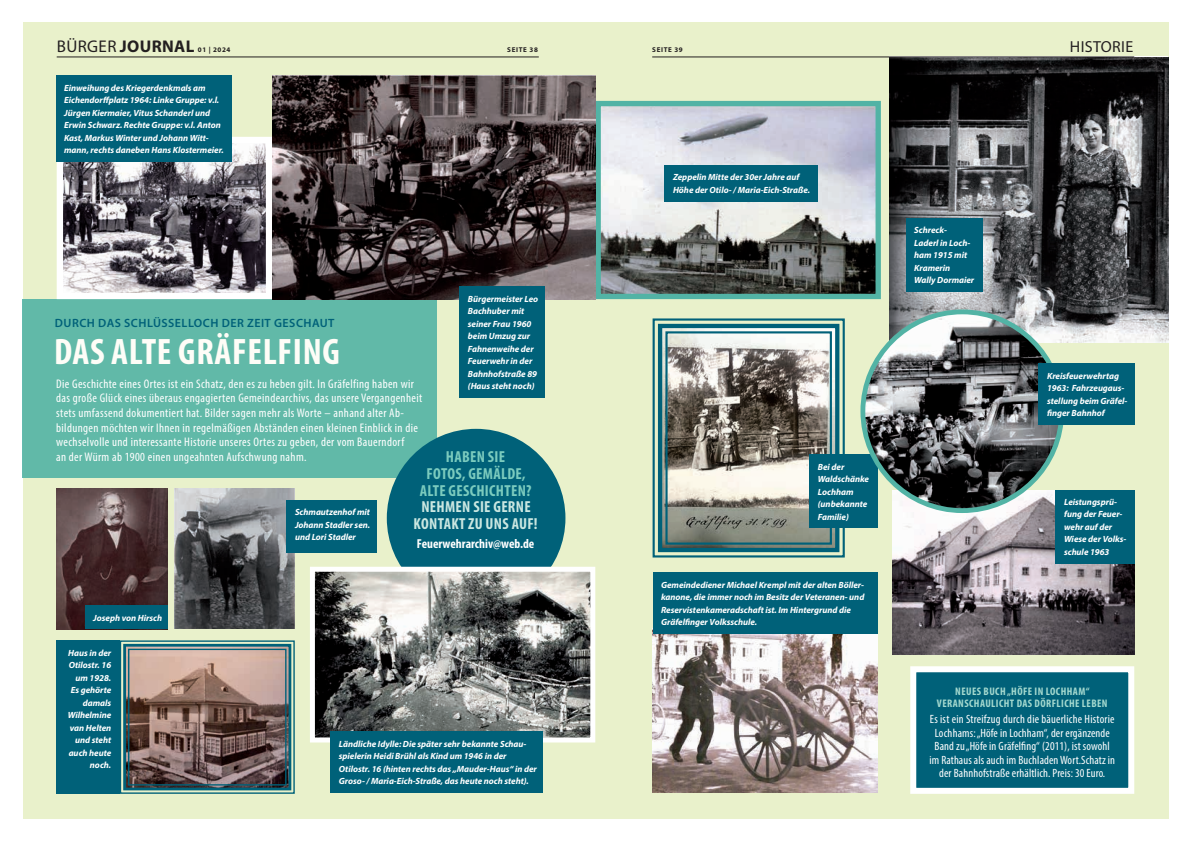
<style>
.page{position:relative;width:1191px;height:842px;background:#fff}
.page>*{position:absolute;margin:0;border:0;box-sizing:border-box;transform-origin:0 0}
.t1{font:700 condensed 37px "Myriad Pro";letter-spacing:.02em;color:#fefdf7}
.t2{font:700 17px "Myriad Pro";letter-spacing:.02em;color:#231f20}
.t3{font:700 condensed 16px/17px "Myriad Pro";letter-spacing:.02em;color:#7bcbbe;text-align:center}
.t4{font:700 condensed 16px/17px "Myriad Pro";letter-spacing:.02em;color:#cae7e1;text-align:center}
.t5{font:16px "Myriad Pro";letter-spacing:.02em;color:#231f20}
.t6{font:700 condensed 13px "Myriad Pro";color:#fff}
.t7{font:condensed 12.5px/14.6px "Myriad Pro";letter-spacing:.03em;color:#fff}
.t8{font:condensed 12px/13.5px "Myriad Pro";letter-spacing:.01em;color:#fff;text-align:center}
.t9{font:600 12px "Myriad Pro";letter-spacing:.04em;color:#006179}
.t10{font:700 condensed 11px/12px "Myriad Pro";letter-spacing:.04em;color:#a4d9cf;text-align:center}
.t11{font:italic 700 9px/12.5px "Myriad Pro";letter-spacing:-.005em;color:#fff}
.t12{font:700 7px "Myriad Pro";letter-spacing:.095em;color:#231f20}
.s1{font-weight:400}
</style>
<div class="page">
<div style="left:23px;top:23px;width:1145px;height:796px;background:#e9f1cb"></div>
<img style="left:601px;top:107px;width:274px;height:186px">
<div style="left:595px;top:101px;width:286px;height:198px;border:5px solid #52b3a5"></div>
<div style="left:22px;top:299px;width:415px;height:179px;background:#61b9a8"></div>
<hr style="left:57px;top:57px;width:482px;height:1px;background:#231f20">
<img style="left:652px;top:634px;width:225px;height:158px">
<div style="left:664px;top:165px;width:153px;height:37px;background:#006179"></div>
<svg style="left:120px;top:640px;width:175px;height:154px;background:#8d7a72"></svg>
<div style="left:123px;top:644px;width:168px;height:146px;border:3px solid #006179"></div>
<div style="left:128px;top:649px;width:158px;height:136px;border:1px solid #006179"></div>
<img style="left:889px;top:57px;width:279px;height:285px">
<img style="left:64px;top:144px;width:201px;height:148px">
<div style="left:57px;top:137px;width:215px;height:162px;border:6px solid #fff"></div>
<img style="left:272px;top:76px;width:323px;height:223px">
<div style="left:56px;top:76px;width:175px;height:86px;background:#006179"></div>
<div style="left:57px;top:640px;width:63px;height:154px;background:#006179"></div>
<div style="left:905px;top:218px;width:77px;height:74px;background:#006179"></div>
<div style="left:459px;top:286px;width:85px;height:112px;background:#006179"></div>
<div style="left:387px;top:429px;width:178px;height:178px;background:#006179;border-radius:50%"></div>
<img style="left:892px;top:490px;width:243px;height:165px">
<div style="left:913px;top:669px;width:218px;height:122px;background:#006179"></div>
<div style="left:910px;top:666px;width:224px;height:128px;border:6px solid #fff"></div>
<div style="left:1055px;top:490px;width:80px;height:73px;background:#006179"></div>
<img style="left:316px;top:573px;width:273px;height:163px">
<div style="left:310px;top:567px;width:285px;height:175px;border:5px solid #fff"></div>
<div style="left:330px;top:731px;width:213px;height:61px;background:#006179"></div>
<img style="left:174px;top:489px;width:121px;height:139px">
<div style="left:286px;top:500px;width:91px;height:53px;background:#006179"></div>
<img style="left:57px;top:489px;width:111px;height:140px">
<div style="left:85px;top:605px;width:83px;height:24px;background:#006179"></div>
<div style="left:652px;top:572px;width:225px;height:62px;background:#006179"></div>
<svg style="left:652px;top:318px;width:193px;height:240px;background:#9b9c92"></svg>
<div style="left:658px;top:324px;width:181px;height:228px;border:4px solid #006179"></div>
<div style="left:665px;top:331px;width:167px;height:214px;border:2px solid #006179"></div>
<div style="left:809px;top:454px;width:68px;height:74px;background:#006179"></div>
<img style="left:863px;top:312px;width:198px;height:199px;border-radius:99px">
<div style="left:860px;top:309px;width:204px;height:204px;border:5px solid #52b3a5;border-radius:50%"></div>
<div style="left:1038px;top:363px;width:97px;height:62px;background:#006179"></div>
<hr style="left:652px;top:57px;width:482px;height:1px;background:#231f20">
<h2 class="t2" style="left:57px;top:35px;width:139px"><span class="s1">BÜRGER</span> JOURNAL</h2>
<p class="t12" style="left:198px;top:45px;width:34px">01 | 2024</p>
<p class="t12" style="left:507px;top:45px;width:32px">SEITE 38</p>
<p class="t12" style="left:652px;top:45px;width:32px">SEITE 39</p>
<h3 class="t5" style="left:1070px;top:37px;width:65px">HISTORIE</h3>
<p class="t11" style="left:64px;top:81px;width:161px">Einweihung des Kriegerdenkmals am Eichendorffplatz 1964: Linke Gruppe: v.l.<br>Jürgen Kiermaier, Vitus Schanderl und Erwin Schwarz. Rechte Gruppe: v.l. Anton Kast, Markus Winter und Johann Witt&shy;mann, rechts daneben Hans Klostermeier.</p>
<p class="t11" style="left:468px;top:292px;width:72px">Bürgermeister Leo<br>Bachhuber mit seiner Frau 1960 beim Umzug zur<br>Fahnenweihe der<br>Feuerwehr in der<br>Bahnhofstraße 89 (Haus steht noch)</p>
<h3 class="t9" style="left:55px;top:315px;width:281px">DURCH DAS SCHLÜSSELLOCH DER ZEIT GESCHAUT</h3>
<h1 class="t1" style="left:54px;top:328px;width:287px">DAS ALTE GRÄFELFING</h1>
<p class="t7" style="left:56px;top:376px;width:367px">Die Geschichte eines Ortes ist ein Schatz, den es zu heben gilt. In Gräfelfing haben wir das große Glück eines überaus engagierten Gemeindearchivs, das unsere Vergangenheit stets umfassend dokumentiert hat. Bilder sagen mehr als Worte – anhand alter Ab&shy;bildungen möchten wir Ihnen in regelmäßigen Abständen einen kleinen Einblick in die wechselvolle und interessante Historie unseres Ortes zu geben, der vom Bauerndorf<br>an der Würm ab 1900 einen ungeahnten Aufschwung nahm.</p>
<h3 class="t3" style="left:420px;top:447px;width:113px">HABEN SIE<br>FOTOS, GEMÄLDE,<br>ALTE GESCHICHTEN?</h3>
<h3 class="t4" style="left:413px;top:498px;width:125px">NEHMEN SIE GERNE<br>KONTAKT ZU UNS AUF!</h3>
<h3 class="t6" style="left:417px;top:536px;width:119px">Feuerwehrarchiv@web.de</h3>
<p class="t11" style="left:295px;top:505px;width:77px;text-align:justify">Schmautzenhof mit Johann Stadler sen. und Lori Stadler</p>
<p class="t11" style="left:93px;top:611px;width:70px">Joseph von Hirsch</p>
<p class="t11" style="left:68px;top:646px;width:45px;text-align:right">Haus in der<br>Otilostr. 16 um 1928.<br>Es gehörte damals<br>Wilhelmine van Helten und steht auch heute noch.</p>
<p class="t11" style="left:339px;top:737px;width:199px">Ländliche Idylle: Die später sehr bekannte Schau&shy;spielerin Heidi Brühl als Kind um 1946 in der Otilostr. 16 (hinten rechts das „Mauder-Haus“ in der Groso- / Maria-Eich-Straße, das heute noch steht).</p>
<p class="t11" style="left:673px;top:170px;width:139px">Zeppelin Mitte der 30er Jahre auf<br>Höhe der Otilo- / Maria-Eich-Straße.</p>
<p class="t11" style="left:818px;top:460px;width:53px">Bei der<br>Waldschänke<br>Lochham (unbekannte<br>Familie)</p>
<p class="t11" style="left:661px;top:578px;width:205px">Gemeindediener Michael Krempl mit der alten Böller&shy;kanone, die immer noch im Besitz der Veteranen- und Reservistenkameradschaft ist. Im Hintergrund die Gräfelfinger Volksschule.</p>
<p class="t11" style="left:914px;top:224px;width:62px">Schreck-<br>Laderl in Loch&shy;ham 1915 mit<br>Kramerin<br>Wally Dormaier</p>
<p class="t11" style="left:1047px;top:369px;width:82px">Kreisfeuerwehrtag<br>1963: Fahrzeugaus&shy;stellung beim Gräfel&shy;finger Bahnhof</p>
<p class="t11" style="left:1064px;top:495px;width:64px">Leistungsprü&shy;fung der Feuer&shy;wehr auf der<br>Wiese der Volks&shy;schule 1963</p>
<p class="t10" style="left:937px;top:685px;width:172px">NEUES BUCH „HÖFE IN LOCHHAM“<br>VERANSCHAULICHT DAS DÖRFLICHE LEBEN</p>
<p class="t8" style="left:929px;top:712px;width:187px">Es ist ein Streifzug durch die bäuerliche Historie Lochhams: „Höfe in Lochham“, der ergänzende Band zu „Höfe in Gräfelfing“ (2011), ist sowohl im Rathaus als auch im Buchladen Wort.Schatz in der Bahnhofstraße erhältlich. Preis: 30 Euro.</p>
</div>
